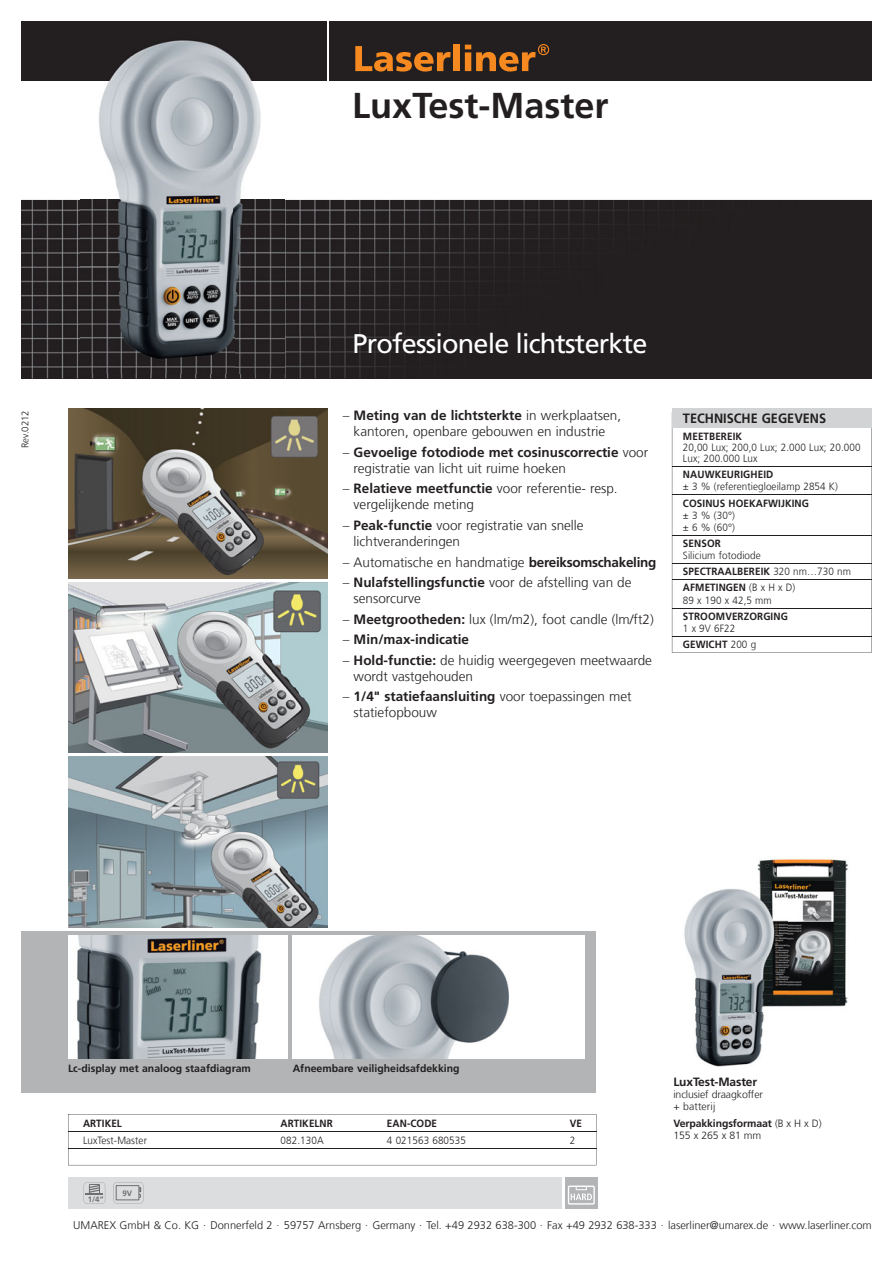
<style>
.page{position:relative;width:893px;height:1263px;background:#fff}
.page>*{position:absolute;margin:0;border:0;box-sizing:border-box;transform-origin:0 0}
.t1{font:700 36px "Frutiger LT Com";color:#231f20}
.t2{font:27px "Frutiger LT Com";letter-spacing:-.03em;color:#fff}
.t3{font:300 13.5px/16.2px "Frutiger LT Com";color:#231f20}
.t4{font:700 13.5px "Frutiger LT Com";color:#231f20;scale:.94 1}
.t5{font:700 13.5px "Frutiger LT Com";color:#231f20}
.t6{font:700 12px "Frutiger LT Com";letter-spacing:-.01em;color:#231f20}
.t7{font:300 11.1px "Frutiger LT Com";color:#231f20}
.t8{font:300 10.5px/16.2px "Frutiger LT Com";letter-spacing:.01em;color:#231f20;scale:.94 1}
.t9{font:700 10.5px "Frutiger LT Com";letter-spacing:.01em;color:#231f20;scale:.94 1}
.t10{font:300 10.5px/12px "Frutiger LT Com";letter-spacing:-.01em;color:#231f20}
.t11{font:700 10.5px "Frutiger LT Com";letter-spacing:.01em;color:#231f20}
.t12{font:300 9.6px "Frutiger LT Com";color:#231f20}
.t13{font:700 7.8px "Frutiger LT Com";color:#6d6e70}
.s1{font-weight:700}
.s2{font-weight:300}
</style>
<div class="page">
<div style="left:68px;top:1178px;width:493px;height:31px;background:#dcddde"></div>
<div style="left:565px;top:1178px;width:32px;height:31px;background:#b2b4b6"></div>
<div style="left:568px;top:1186px;width:27px;height:19px;border:1px solid #fff"></div>
<div style="left:576px;top:1186px;width:11px;height:4px;border:1px solid #fff"></div>
<svg style="left:571px;top:1194px;width:21px;height:6px"></svg>
<img style="left:757px;top:859px;width:91px;height:148px">
<img style="left:21px;top:200px;width:106px;height:179px">
<div style="left:127px;top:335px;width:745px;height:44px;background:#231f20"></div>
<img style="left:285px;top:200px;width:587px;height:135px">
<div style="left:21px;top:21px;width:851px;height:60px;background:#231f20"></div>
<hr style="left:327px;top:20px;width:2px;height:62px;background:#fff">
<svg style="left:355px;top:46px;width:96px;height:26px"></svg>
<div style="left:454px;top:44px;width:6px;height:27px;background:#f6891f"></div>
<svg style="left:465px;top:44px;width:84px;height:28px"></svg>
<img style="left:68px;top:757px;width:259px;height:170px">
<img style="left:68px;top:583px;width:259px;height:170px">
<div style="left:21px;top:931px;width:574px;height:162px;background:#b2b4b6"></div>
<img style="left:68px;top:408px;width:259px;height:170px">
<img style="left:293px;top:936px;width:292px;height:123px">
<img style="left:68px;top:936px;width:219px;height:123px">
<svg style="left:672px;top:427px;width:200px;height:226px"></svg>
<img style="left:684px;top:889px;width:61px;height:90px">
<img style="left:695px;top:979px;width:69px;height:88px">
<img style="left:745px;top:884px;width:42px;height:128px">
<svg style="left:84px;top:1182px;width:21px;height:22px"></svg>
<svg style="left:114px;top:1182px;width:29px;height:21px"></svg>
<img style="left:81px;top:40px;width:204px;height:334px">
<div style="left:672px;top:408px;width:200px;height:19px;background:#d1d3d4"></div>
<hr style="left:672px;top:466px;width:199px;height:1px;background:#231f20">
<hr style="left:672px;top:495px;width:199px;height:1px;background:#231f20">
<hr style="left:672px;top:535px;width:199px;height:1px;background:#231f20">
<hr style="left:672px;top:563px;width:199px;height:1px;background:#231f20">
<hr style="left:672px;top:579px;width:199px;height:1px;background:#231f20">
<hr style="left:672px;top:608px;width:199px;height:1px;background:#231f20">
<hr style="left:672px;top:636px;width:199px;height:1px;background:#231f20">
<svg style="left:68px;top:1114px;width:528px;height:51px"></svg>
<hr style="left:68px;top:1131px;width:528px;height:1px;background:#231f20">
<hr style="left:68px;top:1148px;width:528px;height:1px;background:#231f20">
<p class="t12" style="left:21px;top:448px;width:39px;rotate:-90deg">Rev.0212</p>
<h1 class="t1" style="left:352px;top:91px;width:258px">LuxTest-Master</h1>
<h2 class="t2" style="left:353px;top:332px;width:296px">Professionele lichtsterkte</h2>
<p class="t3" style="left:343px;top:408px;width:280px;text-align:center">– <span class="s1">Meting van de lichtsterkte</span> in werkplaatsen, kantoren, openbare gebouwen en industrie</p>
<p class="t3" style="left:354px;top:445px;width:296px;text-indent:-11px">– <span class="s1">Gevoelige fotodiode met cosinuscorrectie</span> voor registratie van licht uit ruime hoeken</p>
<p class="t3" style="left:354px;top:482px;width:266px;text-indent:-11px">– <span class="s1">Relatieve meetfunctie</span> voor referentie- resp. vergelijkende meting</p>
<p class="t3" style="left:354px;top:518px;width:232px;text-indent:-11px">– <span class="s1">Peak-functie</span> voor registratie van snelle lichtveranderingen</p>
<p class="t3" style="left:343px;top:555px;width:315px">– Automatische en handmatige <span class="s1">bereiksomschakeling</span></p>
<p class="t3" style="left:354px;top:575px;width:279px;text-indent:-11px">– <span class="s1">Nulafstellingsfunctie</span> voor de afstelling van de sensorcurve</p>
<p class="t3" style="left:343px;top:612px;width:313px">– <span class="s1">Meetgrootheden:</span> lux (lm/m2), foot candle (lm/ft2)</p>
<p class="t5" style="left:343px;top:634px;width:128px"><span class="s2">–</span> Min/max-indicatie</p>
<p class="t3" style="left:354px;top:653px;width:300px;text-indent:-11px">– <span class="s1">Hold-functie:</span> de huidig weergegeven meetwaarde wordt vastgehouden</p>
<p class="t3" style="left:354px;top:690px;width:280px;text-indent:-11px">– <span class="s1">1/4" statiefaansluiting</span> voor toepassingen met statiefopbouw</p>
<p class="t4" style="left:683px;top:413px;width:154px">TECHNISCHE GEGEVENS</p>
<p class="t9" style="left:683px;top:432px;width:64px">MEETBEREIK</p>
<p class="t8" style="left:683px;top:443px;width:190px;line-height:11.2px">20,00 Lux; 200,0 Lux; 2.000 Lux; 20.000<br>Lux; 200.000 Lux</p>
<p class="t9" style="left:683px;top:470px;width:98px">NAUWKEURIGHEID</p>
<p class="t8" style="left:683px;top:480px;width:166px">± 3 % (referentiegloeilamp 2854 K)</p>
<p class="t9" style="left:683px;top:499px;width:136px">COSINUS HOEKAFWIJKING</p>
<p class="t8" style="left:683px;top:510px;width:57px;line-height:12px">± 3 % (30°) ± 6 % (60°)</p>
<p class="t9" style="left:683px;top:539px;width:42px">SENSOR</p>
<p class="t8" style="left:683px;top:548px;width:180px">Silicium fotodiode<br><span class="s1">SPECTRAALBEREIK</span> 320 nm…730 nm<br><span class="s1">AFMETINGEN</span> (B x H x D)</p>
<p class="t8" style="left:683px;top:593px;width:96px">89 x 190 x 42,5 mm</p>
<p class="t9" style="left:683px;top:612px;width:113px">STROOMVERZORGING</p>
<p class="t8" style="left:683px;top:621px;width:79px">1 x 9V 6F22<br><span class="s1">GEWICHT</span> 200 g</p>
<p class="t11" style="left:68px;top:1064px;width:184px">Lc-display met analoog staafdiagram</p>
<p class="t11" style="left:293px;top:1064px;width:168px">Afneembare veiligheidsafdekking</p>
<p class="t9" style="left:83px;top:1119px;width:43px">ARTIKEL</p>
<p class="t9" style="left:281px;top:1119px;width:57px">ARTIKELNR</p>
<p class="t9" style="left:387px;top:1119px;width:55px">EAN-CODE</p>
<p class="t9" style="left:570px;top:1119px;width:14px">VE</p>
<p class="t8" style="left:83px;top:1133px;width:70px">LuxTest-Master</p>
<p class="t8" style="left:281px;top:1133px;width:47px">082.130A</p>
<p class="t8" style="left:387px;top:1133px;width:86px">4 021563 680535</p>
<p class="t8" style="left:570px;top:1133px;width:7px">2</p>
<p class="t13" style="left:88px;top:1196px;width:17px">1/4“</p>
<p class="t13" style="left:123px;top:1190px;width:11px">9V</p>
<p class="t6" style="left:673px;top:1077px;width:85px">LuxTest-Master</p>
<p class="t10" style="left:673px;top:1090px;width:91px">inclusief draagkoffer + batterij</p>
<p class="t10" style="left:673px;top:1118px;width:150px"><span class="s1">Verpakkingsformaat</span> (B x H x D)<br>155 x 265 x 81 mm</p>
<p class="t7" style="left:73px;top:1220px;width:800px">UMAREX GmbH &amp; Co. KG . Donnerfeld 2 . 59757 Arnsberg . Germany . Tel. +49 2932 638-300 . Fax +49 2932 638-333 . laserliner@umarex.de . www.laserliner.com</p>
</div>
